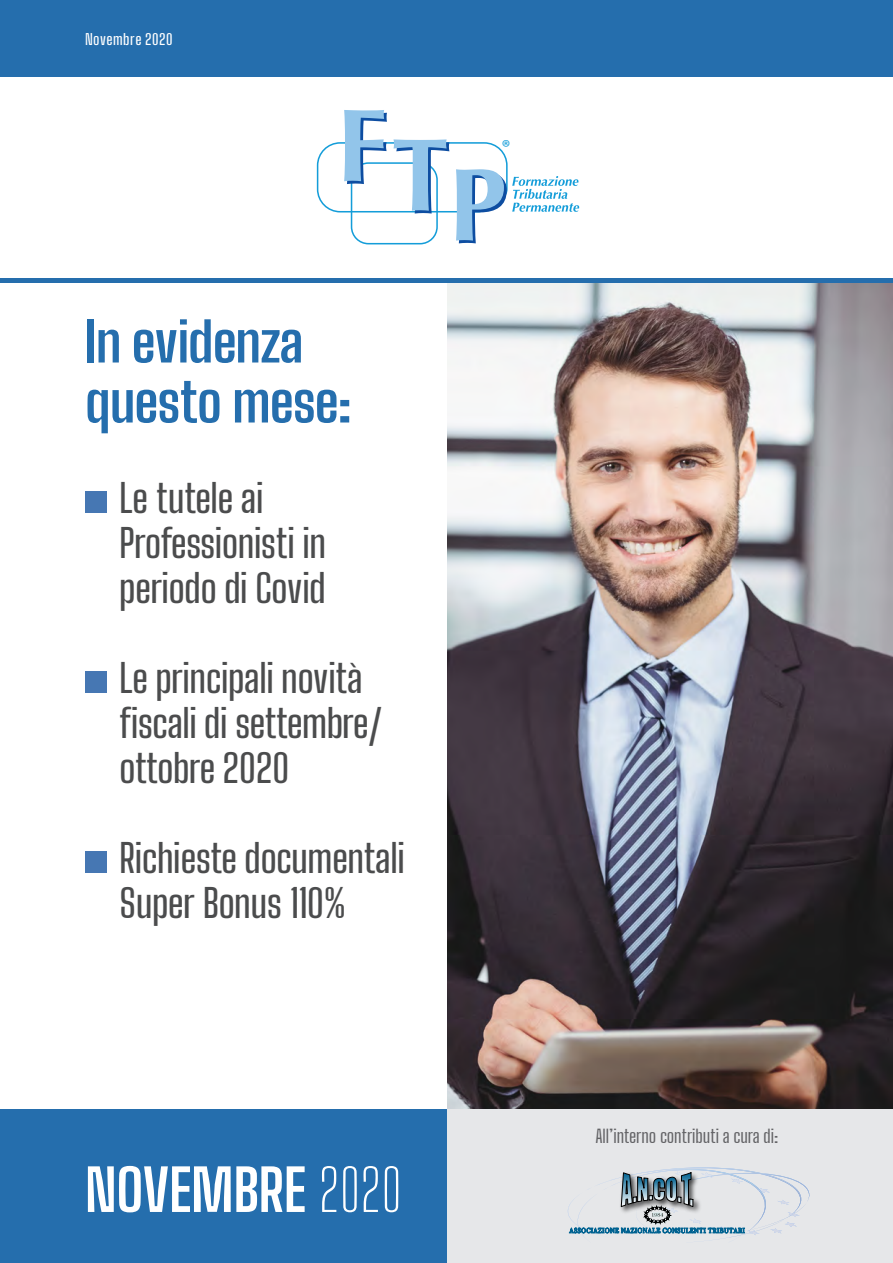
<style>
.page{position:relative;width:893px;height:1263px;background:#fff}
.page>*{position:absolute;margin:0;border:0;box-sizing:border-box;transform-origin:0 0}
.t1{font:700 57px "Big Shoulders Text";letter-spacing:-.005em;color:#fff}
.t2{font:700 54px/60px "Big Shoulders Text";letter-spacing:-.015em;color:#256ead}
.Copertina___Elenco_P{font:500 39px/45px "Big Shoulders Text";letter-spacing:-.015em;color:#4b4c4d}
.t3{font:20.55px "Myriad Pro";color:#149dd9}
.t4{font:18px "Big Shoulders Text";letter-spacing:-.005em;color:#636366}
.t5{font:500 15px "Big Shoulders Text";letter-spacing:.03em;color:#fff}
.s1{font-weight:100}
</style>
<div class="page">
<img style="left:447px;top:283px;width:446px;height:827px">
<div style="left:0;top:1110px;width:447px;height:153px;background:#256ead"></div>
<div style="left:0;top:0;width:893px;height:77px;background:#256ead"></div>
<svg style="left:316px;top:110px;width:263px;height:133px"></svg>
<hr style="left:0;top:279px;width:893px;height:4px;background:#256ead">
<div style="left:447px;top:1110px;width:446px;height:153px;background:#e6e7e9"></div>
<svg style="left:567px;top:1167px;width:243px;height:72px"></svg>
<div style="left:85px;top:491px;width:21px;height:21px;background:#4677b3"></div>
<div style="left:85px;top:671px;width:21px;height:21px;background:#4677b3"></div>
<div style="left:85px;top:851px;width:21px;height:21px;background:#4677b3"></div>
<p class="t5" style="left:85px;top:29px;width:89px">Novembre 2020</p>
<p class="t2" style="left:85px;top:312px;width:268px">In evidenza questo mese:</p>
<p class="Copertina___Elenco_P" style="left:119px;top:475px;width:209px">Le tutele ai<br>Professionisti in periodo di Covid</p>
<p class="Copertina___Elenco_P" style="left:119px;top:655px;width:265px">Le principali novità fiscali di settembre/ ottobre 2020</p>
<p class="Copertina___Elenco_P" style="left:119px;top:835px;width:287px">Richieste documentali<br>Super Bonus 110%</p>
<p class="t1" style="left:85px;top:1150px;width:318px">NOVEMBRE <span class="s1">2020</span></p>
<p class="t3" style="left:502px;top:134px;width:10px">®</p>
<p class="t4" style="left:595px;top:1124px;width:184px">All’interno contributi a cura di:</p>
</div>
